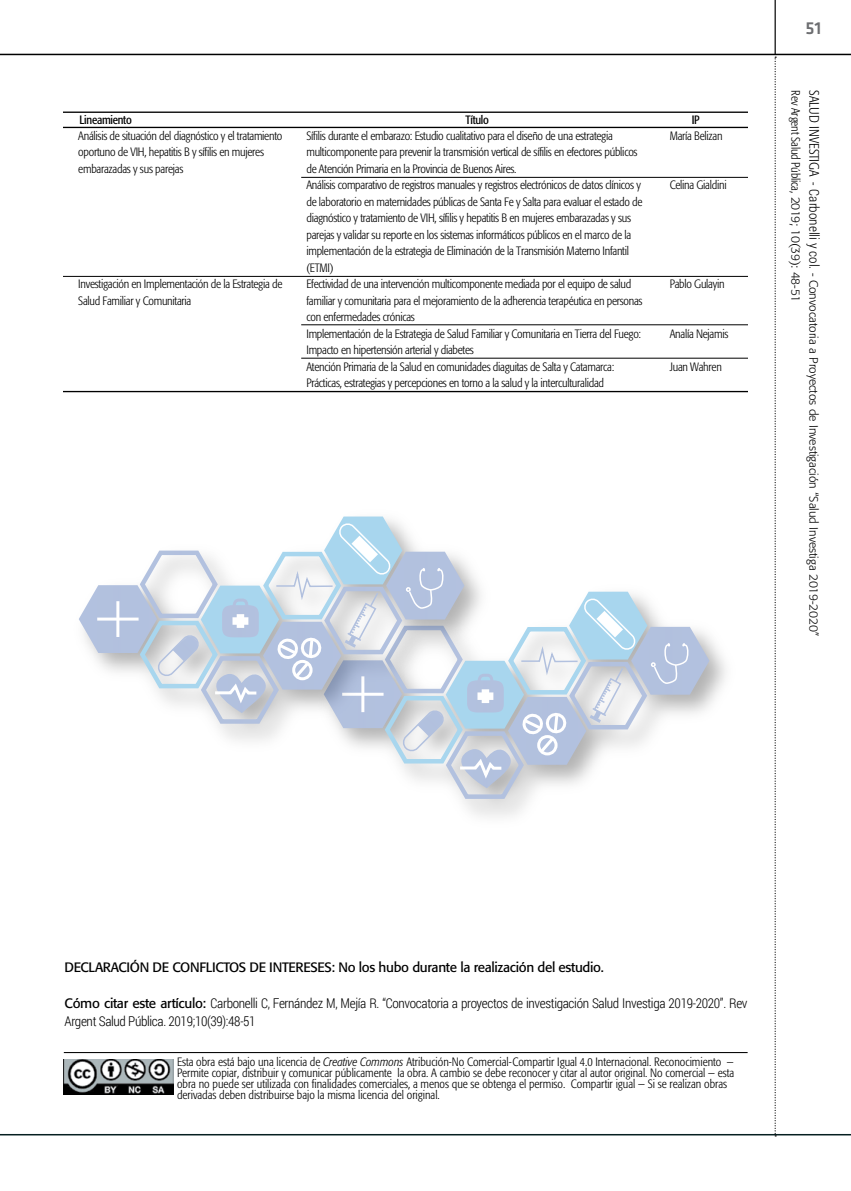
<style>
.page{position:relative;width:851px;height:1191px;background:#fff}
.page>*{position:absolute;margin:0;border:0;box-sizing:border-box;transform-origin:0 0}
.t1{font:500 18px "Klavika";color:#6d6e71}
.t2{font:300 13.5px/18px "Roboto Condensed";letter-spacing:-.025em;color:#000}
.t3{font:13.5px "Formata";letter-spacing:-.025em;color:#000}
.t4{font:300 condensed 12px/16.5px "Formata";letter-spacing:-.02em;color:#000}
.t5{font:300 condensed 12px/11.2px "Formata";color:#000}
.t6{font:300 12px/18px "Formata";color:#000}
.t7{font:condensed 12px "Formata";letter-spacing:-.02em;color:#000}
.s1{font-stretch:condensed;font-size:13.5px}
.s2{font-family:"Roboto Condensed";font-size:13.5px}
.s3{font-stretch:condensed}
.s4{font-family:"Formata";font-weight:400}
.s5{font-style:italic}
</style>
<div class="page">
<hr style="left:0;top:54px;width:850px;height:1px;background:#000">
<hr style="left:0;top:1134px;width:850px;height:1px;background:#061f20">
<hr style="left:774px;top:0;width:1px;height:54px;background:#000">
<svg style="left:774px;top:57px;width:2px;height:1079px"></svg>
<hr style="left:64px;top:127px;width:683px;height:1px;background:#000">
<hr style="left:64px;top:112px;width:683px;height:1px;background:#000">
<hr style="left:64px;top:391px;width:683px;height:1px;background:#000">
<hr style="left:301px;top:177px;width:446px;height:1px;background:#000">
<hr style="left:64px;top:276px;width:683px;height:1px;background:#000">
<hr style="left:301px;top:324px;width:446px;height:1px;background:#000">
<hr style="left:301px;top:358px;width:446px;height:1px;background:#000">
<hr style="left:64px;top:1052px;width:683px;height:1px;background:#000">
<svg style="left:79px;top:516px;width:630px;height:287px"></svg>
<img style="left:64px;top:1059px;width:109px;height:35px">
<p class="t7" style="left:465px;top:113px;width:25px">Título</p>
<p class="t7" style="left:79px;top:113px;width:54px">Lineamiento</p>
<p class="t7" style="left:691px;top:113px;width:10px">IP</p>
<p class="t4" style="left:78px;top:127px;width:205px">Análisis de situación del diagnóstico y el tratamiento oportuno de VIH, hepatitis B y sífilis en mujeres embarazadas y sus parejas</p>
<p class="t4" style="left:306px;top:127px;width:337px">Sífilis durante el embarazo: Estudio cualitativo para el diseño de una estrategia multicomponente para prevenir la transmisión vertical de sífilis en efectores públicos de Atención Primaria en la Provincia de Buenos Aires.<br>Análisis comparativo de registros manuales y registros electrónicos de datos clínicos y de laboratorio en maternidades públicas de Santa Fe y Salta para evaluar el estado de diagnóstico y tratamiento de VIH, sífilis y hepatitis B en mujeres embarazadas y sus parejas y validar su reporte en los sistemas informáticos públicos en el marco de la implementación de la estrategia de Eliminación de la Transmisión Materno Infantil (ETMI)<br>Efectividad de una intervención multicomponente mediada por el equipo de salud familiar y comunitaria para el mejoramiento de la adherencia terapéutica en personas con enfermedades crónicas<br>Implementación de la Estrategia de Salud Familiar y Comunitaria en Tierra del Fuego:<br>Impacto en hipertensión arterial y diabetes<br>Atención Primaria de la Salud en comunidades diaguitas de Salta y Catamarca:<br>Prácticas, estrategias y percepciones en torno a la salud y la interculturalidad</p>
<p class="t4" style="left:669px;top:127px;width:54px">María Belizan</p>
<p class="t4" style="left:669px;top:177px;width:58px">Celina Gialdini</p>
<p class="t4" style="left:78px;top:276px;width:205px">Investigación en Implementación de la Estrategia de<br>Salud Familiar y Comunitaria</p>
<p class="t4" style="left:669px;top:276px;width:56px">Pablo Gulayin</p>
<p class="t4" style="left:669px;top:325px;width:60px">Analía Nejamis</p>
<p class="t4" style="left:669px;top:358px;width:54px">Juan Wahren</p>
<h1 class="t1" style="left:805px;top:19px;width:17px">51</h1>
<p class="t6" style="left:822px;top:90px;width:547px;rotate:90deg"><span class="s1">SALUD INVESTIGA -</span> <span class="s2">Carbonelli y col.</span> - Convocatoria a Proyectos de Investigación “Salud Investiga 2019-2020”<br><span class="s3">Rev Argent Salud Pública</span>, 2019; 10(39): 48-51</p>
<p class="t3" style="left:65px;top:959px;width:540px">DECLARACIÓN DE CONFLICTOS DE INTERESES: No los hubo durante la realización del estudio.</p>
<p class="t2" style="left:65px;top:994px;width:684px"><span class="s4">Cómo citar este artículo:</span> Carbonelli C, Fernández M, Mejía R. “Convocatoria a proyectos de investigación Salud Investiga 2019-2020”. Rev<br>Argent Salud Pública. 2019;10(39):48-51</p>
<p class="t5" style="left:177px;top:1055px;width:558px">Esta obra está bajo una licencia de <span class="s5">Creative Commons</span> Atribución-No Comercial-Compartir Igual 4.0 Internacional. Reconocimiento — Permite copiar, distribuir y comunicar públicamente la obra. A cambio se debe reconocer y citar al autor original. No comercial — esta obra no puede ser utilizada con finalidades comerciales, a menos que se obtenga el permiso. Compartir igual — Si se realizan obras derivadas deben distribuirse bajo la misma licencia del original.</p>
</div>
